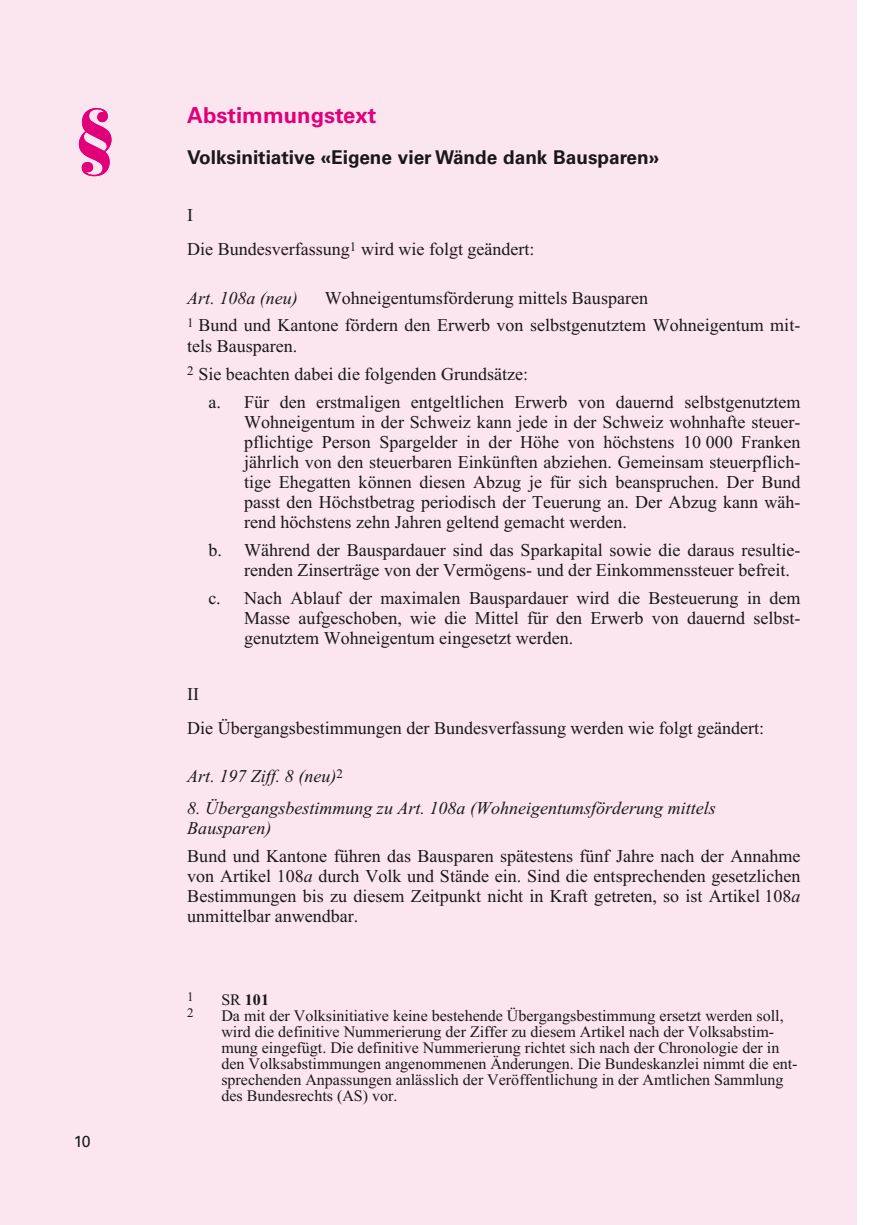
<style>
.page{position:relative;width:874px;height:1225px;background:#fff}
.page>*{position:absolute;margin:0;border:0;box-sizing:border-box;transform-origin:0 0}
.t1{font:900 70px "Bauer Bodoni";color:#e2007a}
.t2{font:700 22px "Univers";color:#e2007a}
.t3{font:700 19px "Univers";color:#1a171b}
.t4{font:18px/20px "Times New Roman+T42+OTOQTI";color:#1a171b}
.t5{font:18px/20px "Times New Roman Italic+T42+HWQOFJ";color:#1a171b}
.t6{font:16px/16px "Times New Roman+T42+POQWRK";color:#1a171b}
.t7{font:16px "Times New Roman Bold+T42+VFDKVY";color:#1a171b}
.t8{font:16px "Univers";color:#1a171b}
.t9{font:13px "Times New Roman+T42+POQWRK";color:#1a171b}
.s1{font-family:"Times New Roman Italic+T42+HWQOFJ"}
.s2{font-family:"Times New Roman+T42+POQWRK"}
</style>
<div class="page">
<div style="left:0;top:0;width:856px;height:1224px;background:#fbe5ef"></div>
<h1 class="t1" style="left:74px;top:107px;width:44px">§</h1>
<p class="t2" style="left:187px;top:107px;width:190px">Abstimmungstext</p>
<p class="t3" style="left:187px;top:150px;width:473px">Volksinitiative «Eigene vier Wände dank Bausparen»</p>
<p class="t4" style="left:187px;top:200px;width:348px;line-height:34px">I<br>Die Bundesverfassung<sup>1</sup> wird wie folgt geändert:</p>
<p class="t5" style="left:187px;top:289px;width:112px">Art. 108a (neu)</p>
<p class="t4" style="left:187px;top:285px;width:614px;line-height:28px;text-indent:137px">Wohneigentumsförderung mittels Bausparen<br><sup>1</sup> Bund und Kantone fördern den Erwerb von selbstgenutztem Wohneigentum mit-</p>
<p class="t4" style="left:187px;top:337px;width:111px">tels Bausparen.</p>
<p class="t4" style="left:187px;top:365px;width:342px"><sup>2</sup> Sie beachten dabei die folgenden Grundsätze:</p>
<p class="t4" style="left:208px;top:393px;width:593px">a. Für den erstmaligen entgeltlichen Erwerb von dauernd selbstgenutztem</p>
<p class="t4" style="left:244px;top:413px;width:557px;text-align:justify">Wohneigentum in der Schweiz kann jede in der Schweiz wohnhafte steuer&shy;pflichtige Person Spargelder in der Höhe von höchstens 10 000 Franken jährlich von den steuerbaren Einkünften abziehen. Gemeinsam steuerpflich&shy;tige Ehegatten können diesen Abzug je für sich beanspruchen. Der Bund passt den Höchstbetrag periodisch der Teuerung an. Der Abzug kann wäh&shy;rend höchstens zehn Jahren geltend gemacht werden.</p>
<p class="t4" style="left:244px;top:541px;width:557px;text-indent:-36px">b. Während der Bauspardauer sind das Sparkapital sowie die daraus resultie&shy;renden Zinserträge von der Vermögens- und der Einkommenssteuer befreit.</p>
<p class="t4" style="left:244px;top:589px;width:557px;text-align:justify;text-indent:-36px">c. Nach Ablauf der maximalen Bauspardauer wird die Besteuerung in dem Masse aufgeschoben, wie die Mittel für den Erwerb von dauernd selbst&shy;genutztem Wohneigentum eingesetzt werden.</p>
<p class="t4" style="left:187px;top:678px;width:578px;line-height:34px">II<br>Die Übergangsbestimmungen der Bundesverfassung werden wie folgt geändert:</p>
<p class="t5" style="left:187px;top:767px;width:157px">Art. 197 Ziff. 8 (neu)<sup>2</sup></p>
<p class="t5" style="left:187px;top:799px;width:529px">8. Übergangsbestimmung zu Art. 108a (Wohneigentumsförderung mittels<br>Bausparen)</p>
<p class="t4" style="left:187px;top:847px;width:614px;text-align:justify">Bund und Kantone führen das Bausparen spätestens fünf Jahre nach der Annahme von Artikel 108<span class="s1">a</span> durch Volk und Stände ein. Sind die entsprechenden gesetzlichen Bestimmungen bis zu diesem Zeitpunkt nicht in Kraft getreten, so ist Artikel 108<span class="s1">a </span>unmittelbar anwendbar.</p>
<p class="t8" style="left:74px;top:1136px;width:18px">10</p>
<p class="t9" style="left:187px;top:991px;width:8px">1</p>
<p class="t7" style="left:221px;top:988px;width:49px"><span class="s2">SR</span> 101</p>
<p class="t9" style="left:187px;top:1007px;width:8px">2</p>
<p class="t6" style="left:221px;top:1009px;width:577px">Da mit der Volksinitiative keine bestehende Übergangsbestimmung ersetzt werden soll, wird die definitive Nummerierung der Ziffer zu diesem Artikel nach der Volksabstim&shy;mung eingefügt. Die definitive Nummerierung richtet sich nach der Chronologie der in den Volksabstimmungen angenommenen Änderungen. Die Bundeskanzlei nimmt die ent&shy;sprechenden Anpassungen anlässlich der Veröffentlichung in der Amtlichen Sammlung des Bundesrechts (AS) vor.</p>
</div>
